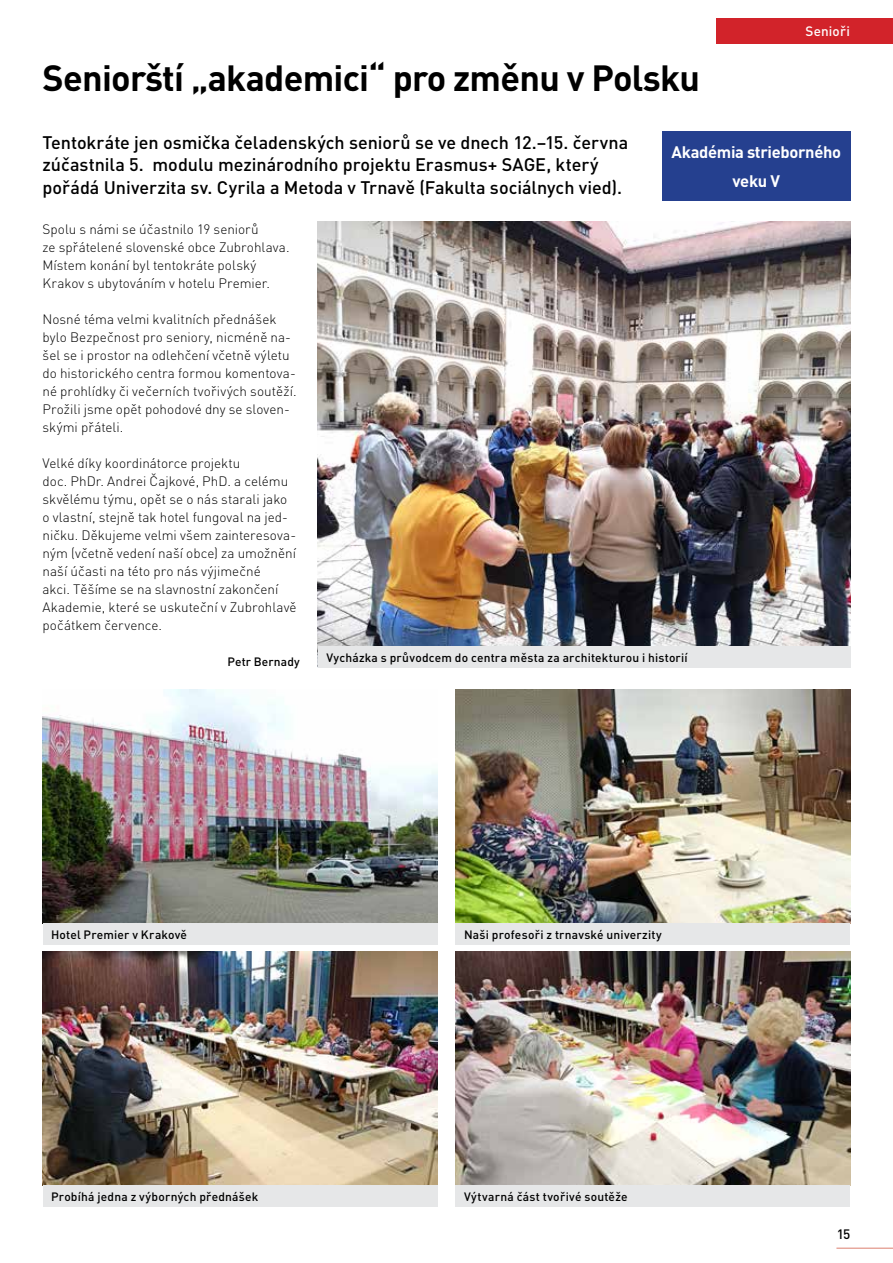
<style>
.page{position:relative;width:893px;height:1263px;background:#fff}
.page>*{position:absolute;margin:0;border:0;box-sizing:border-box;transform-origin:0 0}
.t1{font:700 36px "DIN Pro";letter-spacing:-.02em;color:#000}
.t2{font:500 18px/22.5px "DIN Pro";letter-spacing:-.005em;color:#000}
.t3{font:700 16.5px/28.5px "DIN Pro";letter-spacing:-.02em;color:#fff;text-align:center}
.t4{font:300 13.5px/18px "DIN Pro";color:#000}
.t5{font:500 13.5px "DIN Pro";letter-spacing:.01em;color:#fff}
.t6{font:500 13.5px "DIN Pro";color:#000}
.t7{font:500 12px "DIN Pro";letter-spacing:.015em;color:#000}
</style>
<div class="page">
<img style="left:318px;top:221px;width:532px;height:425px">
<div style="left:716px;top:18px;width:177px;height:26px;background:#d2232a"></div>
<hr style="left:836px;top:1248px;width:57px;height:1px;background:#dc7f6f">
<div style="left:662px;top:132px;width:188px;height:69px;background:#25408f"></div>
<img style="left:43px;top:690px;width:394px;height:234px">
<div style="left:43px;top:924px;width:394px;height:21px;background:#e6e7e8"></div>
<img style="left:455px;top:690px;width:395px;height:234px">
<div style="left:455px;top:924px;width:395px;height:21px;background:#e6e7e8"></div>
<img style="left:43px;top:952px;width:394px;height:233px">
<img style="left:455px;top:952px;width:395px;height:233px">
<div style="left:43px;top:1185px;width:394px;height:22px;background:#e6e7e8"></div>
<div style="left:455px;top:1185px;width:395px;height:22px;background:#e6e7e8"></div>
<div style="left:318px;top:646px;width:532px;height:22px;background:#e6e7e8"></div>
<p class="t5" style="left:805px;top:22px;width:46px">Senioři</p>
<h1 class="t1" style="left:43px;top:54px;width:659px">Seniorští „akademici“ pro změnu v Polsku</h1>
<h2 class="t2" style="left:43px;top:130px;width:587px">Tentokráte jen osmička čeladenských seniorů se ve dnech 12.–15. června zúčastnila 5. modulu mezinárodního projektu Erasmus+ SAGE, který pořádá U niverzita sv. Cyrila a Metoda v Trnavě (Fakulta sociálnych vied).</h2>
<p class="t4" style="left:43px;top:220px;width:249px">Spolu s námi se účastnilo 19 seniorů<br>ze spřátelené slovenské obce Zubrohlava.<br>Místem konání byl tentokráte polský Krakov s ubytováním v hotelu Premier.</p>
<p class="t4" style="left:43px;top:310px;width:256px">Nosné téma velmi kvalitních přednášek bylo Bezpečnost pro seniory, nicméně na&shy;šel se i prostor na odlehčení včetně výletu do historického centra formou komentova&shy;né prohlídky či večerních tvořivých soutěží.<br>Prožili jsme opět pohodové dny se sloven&shy;skými přáteli.</p>
<p class="t4" style="left:43px;top:454px;width:256px">Velké díky koordinátorce projektu<br>doc. PhDr. Andrei Čajkové, PhD. a celému skvělému týmu, opět se o nás starali jako o vlastní, stejně tak hotel fungoval na jed&shy;ničku. Děkujeme velmi všem zainteresova&shy;ným (včetně vedení naší obce) za umožnění naší účasti na této pro nás výjimečné<br>akci. Těšíme se na slavnostní zakončení Akademie, které se uskuteční v Zubrohlavě počátkem července.</p>
<p class="t7" style="left:228px;top:654px;width:74px">Petr Bernady</p>
<p class="t3" style="left:672px;top:138px;width:171px">Akadémia strieborného veku V</p>
<p class="t7" style="left:326px;top:649px;width:363px">Vycházka s průvodcem do centra města za architekturou i historií</p>
<p class="t7" style="left:51px;top:927px;width:138px">Hotel Premier v Krakově</p>
<p class="t7" style="left:464px;top:927px;width:199px">Naši profesoři z trnavské univerzity</p>
<p class="t7" style="left:51px;top:1189px;width:209px">Probíhá jedna z výborných přednášek</p>
<p class="t7" style="left:464px;top:1189px;width:165px">Výtvarná část tvořivé soutěže</p>
<p class="t6" style="left:837px;top:1226px;width:15px">15</p>
</div>
